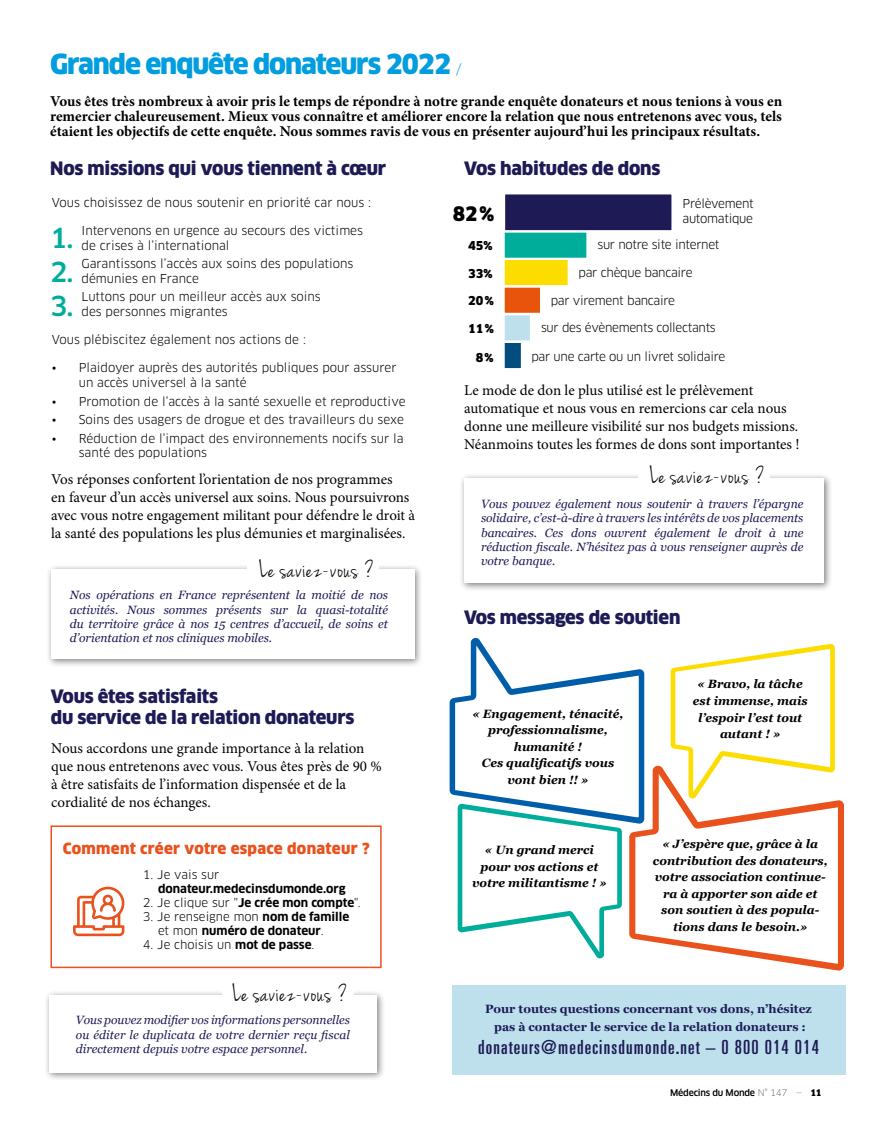
<style>
.page{position:relative;width:872px;height:1127px;background:#fff}
.page>*{position:absolute;margin:0;border:0;box-sizing:border-box;transform-origin:0 0}
.t1{font:900 27px "Clan OT";letter-spacing:-.04em;color:#009ddf}
.t2{font:500 27px/34.2px "Clan OT";color:#00ad9b;text-align:justify}
.t3{font:25.5px "Jenna Sue";letter-spacing:.025em;color:#010202}
.t4{font:ultra-condensed 19.5px "Univers LT Std";letter-spacing:.06em;color:#1d1a55}
.t5{font:900 19.5px "Clan OT";color:#000}
.t6{font:900 18px/21.6px "Clan OT";letter-spacing:-.01em;color:#1d1a55}
.t7{font:15px/18px "Minion Pro";letter-spacing:-.005em;color:#010202}
.t8{font:700 15px/15px "Minion Pro";letter-spacing:-.005em;color:#000;text-align:justify}
.t9{font:15px/18px "Minion Pro";letter-spacing:-.005em;color:#000}
.t10{font:900 15px "Clan OT";letter-spacing:.02em;color:#e9511d}
.t11{font:italic 12px/14.4px "Georgia";color:#1d1a55;text-align:justify}
.t12{font:12px/14.4px "Clan OT";color:#000}
.t13{font:italic 700 12px/16.5px "Georgia";color:#000;text-align:center}
.t14{font:12px/14.4px "Clan OT";letter-spacing:-.025em;color:#000}
.t15{font:700 12px/18px "Georgia";color:#1d1a55;text-align:center}
.t16{font:12px "Clan OT";color:#010202}
.t17{font:900 12px "Clan OT";letter-spacing:-.01em;color:#000}
.t18{font:700 11.7px/14.1px "Clan OT";color:#000}
.t19{font:11.7px "Clan OT";color:#000}
.t20{font:500 9px "Clan OT";letter-spacing:-.025em;color:#000}
.s1{font-weight:400;font-size:13.5px}
.s2{font-weight:700}
.s3{font-weight:400}
.s4{font-weight:100}
.s5{font-weight:900}
</style>
<div class="page">
<div style="left:452px;top:985px;width:393px;height:90px;background:#bee0ed"></div>
<div style="left:46px;top:564px;width:377px;height:104px;background:#000;opacity:.5"></div>
<div style="left:52px;top:569px;width:363px;height:90px;background:#fff"></div>
<div style="left:458px;top:473px;width:374px;height:118px;background:#000;opacity:.5"></div>
<div style="left:464px;top:479px;width:360px;height:104px;background:#fff"></div>
<div style="left:638px;top:468px;width:131px;height:22px;background:#fff"></div>
<div style="left:248px;top:561px;width:131px;height:22px;background:#fff"></div>
<div style="left:50px;top:825px;width:332px;height:143px;border:2px solid #e9511d"></div>
<svg style="left:73px;top:886px;width:52px;height:50px"></svg>
<div style="left:44px;top:990px;width:342px;height:91px;background:#000;opacity:.5"></div>
<div style="left:50px;top:995px;width:327px;height:78px;background:#fff"></div>
<div style="left:222px;top:988px;width:131px;height:21px;background:#fff"></div>
<svg style="left:449px;top:638px;width:386px;height:321px"></svg>
<svg style="left:629px;top:764px;width:215px;height:207px"></svg>
<div style="left:503px;top:193px;width:170px;height:39px;background:#1d1a55;border:2px solid #fff"></div>
<div style="left:503px;top:231px;width:85px;height:28px;background:#00ad9b;border:2px solid #fff"></div>
<div style="left:503px;top:258px;width:66px;height:29px;background:#fddd00;border:2px solid #fff"></div>
<div style="left:503px;top:286px;width:38px;height:28px;background:#e9540d;border:2px solid #fff"></div>
<div style="left:503px;top:314px;width:28px;height:28px;background:#bee0ed;border:2px solid #fff"></div>
<div style="left:503px;top:341px;width:19px;height:29px;background:#004d7e;border:2px solid #fff"></div>
<h1 class="t1" style="left:50px;top:48px;width:413px">Grande enquête donateurs 2022 <span class="s1">/</span></h1>
<p class="t8" style="left:50px;top:93px;width:733px">Vous êtes très nombreux à avoir pris le temps de répondre à notre grande enquête donateurs et nous tenions à vous en remercier chaleureusement. Mieux vous connaître et améliorer encore la relation que nous entretenons avec vous, tels étaient les objectifs de cette enquête. Nous sommes ravis de vous en présenter aujourd’hui les principaux résultats.</p>
<h3 class="t6" style="left:464px;top:157px;width:198px">Vos habitudes de dons</h3>
<h3 class="t6" style="left:50px;top:157px;width:337px">Nos missions qui vous tiennent à cœur</h3>
<p class="t16" style="left:52px;top:195px;width:321px">Vous choisissez de nous soutenir en priorité car nous :</p>
<h1 class="t2" style="left:50px;top:221px;width:25px">1.<br>2.<br>3.</h1>
<p class="t12" style="left:82px;top:224px;width:283px">Intervenons en urgence au secours des victimes de crises à l’international</p>
<p class="t12" style="left:82px;top:257px;width:273px">Garantissons l’accès aux soins des populations démunies en France</p>
<p class="t12" style="left:82px;top:290px;width:241px">Luttons pour un meilleur accès aux soins des personnes migrantes</p>
<p class="t16" style="left:52px;top:332px;width:256px">Vous plébiscitez également nos actions de :</p>
<p class="t12" style="left:79px;top:361px;width:319px;text-indent:-27px">• Plaidoyer auprès des autorités publiques pour assurer un accès universel à la santé</p>
<p class="t12" style="left:52px;top:394px;width:355px">• Promotion de l’accès à la santé sexuelle et reproductive</p>
<p class="t12" style="left:52px;top:412px;width:354px">• Soins des usagers de drogue et des travailleurs du sexe</p>
<p class="t12" style="left:79px;top:431px;width:326px;text-indent:-27px">• Réduction de l’impact des environnements nocifs sur la santé des populations</p>
<p class="t7" style="left:51px;top:470px;width:366px">Vos réponses confortent l’orientation de nos programmes<br>en faveur d’un accès universel aux soins. Nous poursuivrons avec vous notre engagement militant pour défendre le droit à la santé des populations les plus démunies et marginalisées.</p>
<h2 class="t3" style="left:259px;top:554px;width:117px">Le saviez-vous ?</h2>
<p class="t11" style="left:70px;top:587px;width:320px">Nos opérations en France représentent la moitié de nos activités. Nous sommes présents sur la quasi-totalité du territoire grâce à nos 15 centres d’accueil, de soins et d’orientation et nos cliniques mobiles.</p>
<h3 class="t6" style="left:51px;top:685px;width:305px">Vous êtes satisfaits<br>du service de la relation donateurs</h3>
<p class="t9" style="left:51px;top:739px;width:332px">Nous accordons une grande importance à la relation que nous entretenons avec vous. Vous êtes près de 90 % à être satisfaits de l’information dispensée et de la cordialité de nos échanges.</p>
<p class="t10" style="left:63px;top:839px;width:308px">Comment créer votre espace donateur ?</p>
<p class="t19" style="left:143px;top:867px;width:78px">1. Je vais sur</p>
<p class="t18" style="left:158px;top:882px;width:189px">donateur.medecinsdumonde.org</p>
<p class="t19" style="left:143px;top:896px;width:219px">2. Je clique sur "<span class="s2">Je crée mon compte</span>".</p>
<p class="t18" style="left:158px;top:910px;width:193px;text-indent:-15px"><span class="s3">3. Je renseigne mon</span> nom de famille <span class="s3">et mon</span> numéro de donateur<span class="s3">.</span></p>
<p class="t19" style="left:143px;top:938px;width:173px">4. Je choisis un <span class="s2">mot de passe</span>.</p>
<h2 class="t3" style="left:232px;top:979px;width:117px">Le saviez-vous ?</h2>
<p class="t11" style="left:76px;top:1012px;width:275px">Vous pouvez modifier vos informations personnelles ou éditer le duplicata de votre dernier reçu fiscal directement depuis votre espace personnel.</p>
<h3 class="t5" style="left:453px;top:202px;width:43px">82%</h3>
<p class="t17" style="left:468px;top:239px;width:26px">45%</p>
<p class="t17" style="left:468px;top:266px;width:26px">33%</p>
<p class="t17" style="left:468px;top:293px;width:27px">20%</p>
<p class="t17" style="left:468px;top:322px;width:27px">11%</p>
<p class="t17" style="left:476px;top:350px;width:19px">8%</p>
<p class="t14" style="left:682px;top:197px;width:73px">Prélèvement automatique</p>
<p class="t14" style="left:597px;top:237px;width:123px">sur notre site internet</p>
<p class="t14" style="left:578px;top:266px;width:115px">par chèque bancaire</p>
<p class="t14" style="left:551px;top:293px;width:126px">par virement bancaire</p>
<p class="t14" style="left:541px;top:321px;width:176px">sur des évènements collectants</p>
<p class="t14" style="left:531px;top:350px;width:195px">par une carte ou un livret solidaire</p>
<p class="t7" style="left:464px;top:381px;width:337px">Le mode de don le plus utilisé est le prélèvement automatique et nous vous en remercions car cela nous donne une meilleure visibilité sur nos budgets missions.<br>Néanmoins toutes les formes de dons sont importantes !</p>
<h2 class="t3" style="left:649px;top:460px;width:117px">Le saviez-vous ?</h2>
<p class="t11" style="left:481px;top:496px;width:324px">Vous pouvez également nous soutenir à travers l’épargne solidaire, c’est-à-dire à travers les intérêts de vos placements bancaires. Ces dons ouvrent également le droit à une réduction fiscale. N’hésitez pas à vous renseigner auprès de votre banque.</p>
<h3 class="t6" style="left:464px;top:606px;width:218px">Vos messages de soutien</h3>
<p class="t13" style="left:472px;top:704px;width:152px">« Engagement, ténacité, professionnalisme, humanité !<br>Ces qualificatifs vous vont bien !! »</p>
<p class="t13" style="left:693px;top:675px;width:116px">« Bravo, la tâche est immense, mais l’espoir l’est tout autant ! »</p>
<p class="t13" style="left:472px;top:841px;width:136px">« Un grand merci pour vos actions et votre militantisme ! »</p>
<p class="t13" style="left:653px;top:835px;width:176px">« J’espère que, grâce à la contribution des donateurs, votre association continue&shy;ra à apporter son aide et son soutien à des popula&shy;tions dans le besoin.»</p>
<p class="t15" style="left:485px;top:999px;width:328px">Pour toutes questions concernant vos dons, n’hésitez pas à contacter le service de la relation donateurs :</p>
<h3 class="t4" style="left:478px;top:1035px;width:342px">donateurs@medecinsdumonde.net – 0 800 014 014</h3>
<p class="t20" style="left:670px;top:1087px;width:153px">Médecins du Monde <span class="s4">N° 147 —</span> <span class="s5">11</span></p>
</div>
